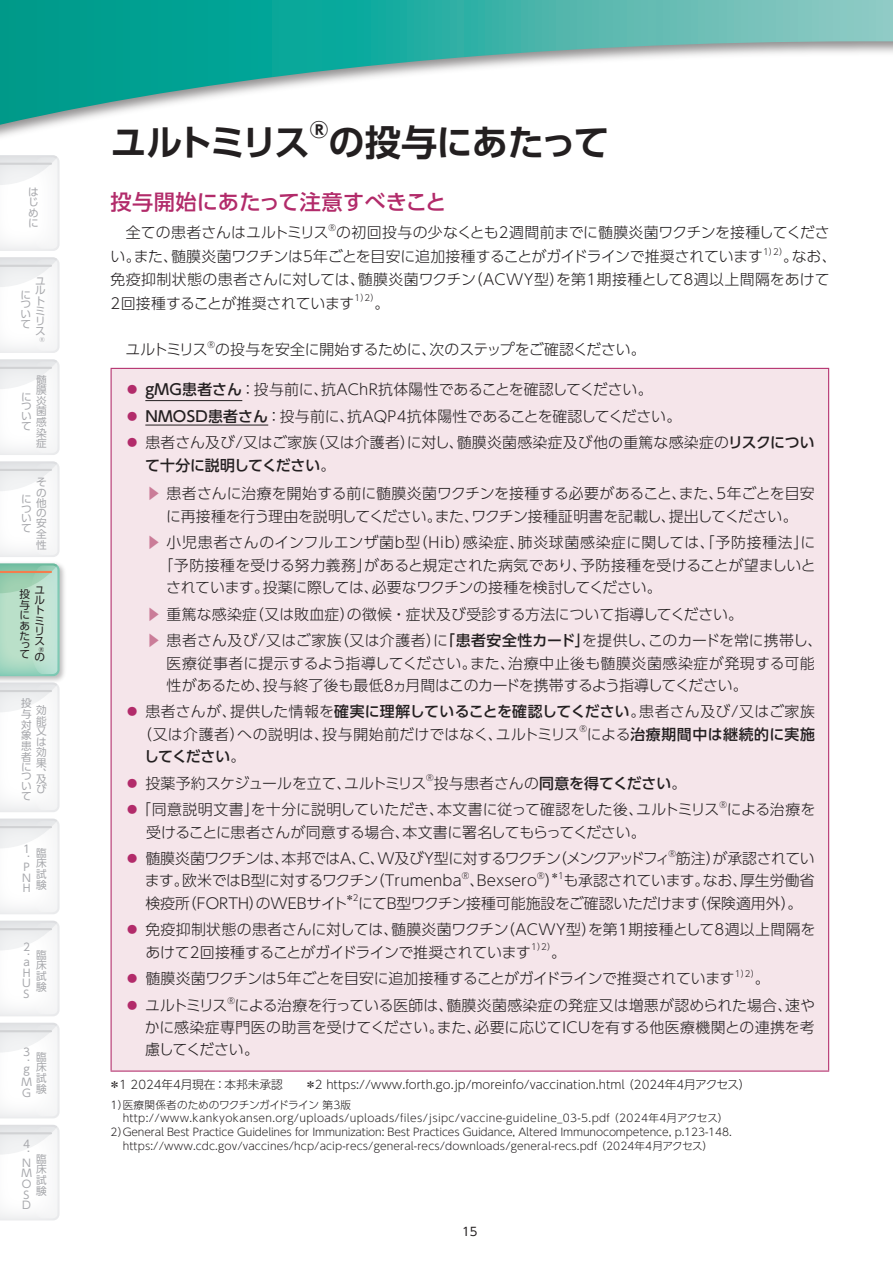
<style>
.page{position:relative;width:893px;height:1263px;background:#fff}
.page>*{position:absolute;margin:0;border:0;box-sizing:border-box;transform-origin:0 0}
.t1{font:700 36.15px "UD Shin Go Pro De";letter-spacing:-.02em;color:#231f20}
.t2{font:700 36.15px "UD Shin Go Pro De";letter-spacing:-.055em;color:#231f20}
.t3{font:500 21.3px "UD Shin Go Pro";letter-spacing:.005em;color:#b22b6a}
.t4{font:700 21px "UD Shin Go Pro De";color:#231f20}
.t5{font:300 14.85px/26.5px "UD Shin Go Pro";color:#231f20}
.t6{font:300 14.85px/26.5px "UD Shin Go Pro";letter-spacing:.02em;color:#231f20}
.t7{font:300 14.85px/26.5px "UD Shin Go Pro";letter-spacing:-.03em;color:#231f20}
.t8{font:300 14.85px/22.4px "UD Shin Go Pro";letter-spacing:.025em;color:#231f20}
.t9{font:500 14.85px "UD Shin Go Pro";letter-spacing:.045em;color:#231f20}
.t10{font:300 11.7px "UD Shin Go Pro";color:#231f20}
.t11{font:11.7px "UD Shin Go Pro";color:#231f20}
.t12{font:300 10.65px "UD Shin Go Pro";letter-spacing:-.015em;color:#231f20}
.t13{font:300 10.65px "UD Shin Go Pro";letter-spacing:.03em;color:#231f20}
.t14{font:300 10.65px "UD Shin Go Pro";letter-spacing:.01em;color:#231f20}
.t15{font:10.65px/10.6px "UD Shin Go Pro";color:#a8a9ad;text-align:justify}
.t16{font:10.65px/10.2px "UD Shin Go Pro";color:#231f20}
.t17{font:300 8.7px "UD Shin Go Pro";color:#231f20}
.t18{font:6.15px "UD Shin Go Pro";color:#a8a9ad}
.t19{font:6.15px "UD Shin Go Pro";color:#231f20}
.s1{color:#b22b6a}
.s2{font-weight:500}
.s3{color:#ca7c98}
.s4{font-weight:300}
</style>
<div class="page">
<svg style="left:0;top:0;width:893px;height:128px"></svg>
<div style="left:111px;top:368px;width:718px;height:703px;background:#f5e5ea"></div>
<hr style="left:111px;top:368px;width:718px;height:1px;background:#b22b6a">
<hr style="left:111px;top:369px;width:1px;height:701px;background:#b22b6a">
<hr style="left:828px;top:369px;width:1px;height:701px;background:#b22b6a">
<hr style="left:111px;top:1070px;width:718px;height:1px;background:#b22b6a">
<hr style="left:145px;top:400px;width:97px;height:1px;background:#231f20">
<hr style="left:145px;top:425px;width:123px;height:1px;background:#231f20">
<svg style="left:0;top:155px;width:60px;height:96px"></svg>
<hr style="left:0;top:163px;width:51px;height:2px;background:#d1d2d4">
<svg style="left:0;top:257px;width:60px;height:96px"></svg>
<hr style="left:0;top:265px;width:51px;height:2px;background:#d1d2d4">
<svg style="left:0;top:819px;width:60px;height:95px"></svg>
<hr style="left:0;top:826px;width:51px;height:2px;background:#d1d2d4">
<svg style="left:0;top:921px;width:60px;height:95px"></svg>
<hr style="left:0;top:928px;width:51px;height:2px;background:#d1d2d4">
<svg style="left:0;top:1023px;width:60px;height:95px"></svg>
<hr style="left:0;top:1030px;width:51px;height:2px;background:#d1d2d4">
<svg style="left:0;top:1125px;width:60px;height:95px"></svg>
<hr style="left:0;top:1132px;width:51px;height:2px;background:#d1d2d4">
<svg style="left:0;top:685px;width:60px;height:127px"></svg>
<hr style="left:0;top:690px;width:51px;height:2px;background:#d1d2d4">
<svg style="left:0;top:359px;width:60px;height:96px"></svg>
<hr style="left:0;top:367px;width:51px;height:2px;background:#d1d2d4">
<img style="left:0;top:565px;width:65px;height:120px">
<svg style="left:0;top:563px;width:60px;height:113px;background:#b0dbc6"></svg>
<hr style="left:0;top:571px;width:51px;height:2px;background:#f47d4d">
<svg style="left:0;top:461px;width:60px;height:96px"></svg>
<hr style="left:0;top:469px;width:51px;height:2px;background:#d1d2d4">
<p class="t15" style="left:28px;top:187px;width:11px;line-height:10.2px">はじめに</p>
<p class="t15" style="left:35px;top:275px;width:12px;line-height:10.2px;text-align:left">ユルトミリス</p>
<p class="t18" style="left:40px;top:335px;width:7px">®</p>
<p class="t15" style="left:20px;top:290px;width:11px;line-height:9.6px">について</p>
<p class="t15" style="left:36px;top:374px;width:12px">髄膜炎菌感染症</p>
<p class="t15" style="left:21px;top:392px;width:11px;line-height:9.6px">について</p>
<p class="t15" style="left:36px;top:477px;width:12px">その他の安全性</p>
<p class="t15" style="left:21px;top:494px;width:11px;line-height:9.6px">について</p>
<p class="t16" style="left:34px;top:585px;width:12px">ユルトミリス</p>
<p class="t19" style="left:39px;top:644px;width:7px">®</p>
<p class="t16" style="left:34px;top:652px;width:11px">の</p>
<p class="t16" style="left:19px;top:589px;width:12px;text-align:justify">投与にあた</p>
<p class="t16" style="left:19px;top:640px;width:11px;line-height:8.9px">って</p>
<p class="t15" style="left:21px;top:698px;width:12px">投与対象患者について</p>
<p class="t15" style="left:36px;top:704px;width:12px">効能又は効果、</p>
<p class="t15" style="left:36px;top:773px;width:12px">及び</p>
<p class="t15" style="left:36px;top:847px;width:12px;text-indent:-13px">1. 臨床試験</p>
<p class="t15" style="left:22px;top:861px;width:10px">P N H</p>
<p class="t15" style="left:23px;top:943px;width:8px;line-height:12.6px">2. a</p>
<p class="t15" style="left:22px;top:967px;width:9px">H U S</p>
<p class="t15" style="left:36px;top:949px;width:12px">臨床試験</p>
<p class="t15" style="left:36px;top:1051px;width:12px;text-indent:-13px">3. 臨床試験</p>
<p class="t15" style="left:21px;top:1062px;width:12px;line-height:13.4px">g<br>M</p>
<p class="t15" style="left:22px;top:1087px;width:10px">G</p>
<p class="t15" style="left:22px;top:1138px;width:10px;line-height:16.2px">4.<br>N</p>
<p class="t15" style="left:21px;top:1167px;width:12px;text-align:left">M<br>O<br>S<br>D</p>
<p class="t15" style="left:36px;top:1153px;width:12px">臨床試験</p>
<h1 class="t2" style="left:110px;top:113px;width:201px">ユルトミリス</h1>
<h3 class="t4" style="left:310px;top:113px;width:20px">®</h3>
<h1 class="t1" style="left:329px;top:113px;width:282px">の投与にあたって</h1>
<h2 class="t3" style="left:111px;top:185px;width:337px">投与開始にあたって注意すべきこと</h2>
<p class="t5" style="left:111px;top:219px;width:220px">　全ての患者さんはユルトミリス</p>
<p class="t17" style="left:328px;top:221px;width:9px">®</p>
<p class="t5" style="left:111px;top:221px;width:721px;line-height:23.4px;text-indent:226px">の初回投与の少なくとも2週間前までに髄膜炎菌ワクチンを接種してください。また、髄膜炎菌ワクチンは5年ごとを目安に追加接種することがガイドラインで推奨されています</p>
<p class="t17" style="left:763px;top:244px;width:26px">1）2）</p>
<p class="t5" style="left:111px;top:244px;width:728px;line-height:23.4px;text-indent:673px">。なお、免疫抑制状態の患者さんに対しては、髄膜炎菌ワクチン（ACWY型）を第1期接種として8週以上間隔をあけて<br>2回接種することが推奨されています</p>
<p class="t17" style="left:354px;top:291px;width:26px">1）2）</p>
<p class="t5" style="left:374px;top:289px;width:16px">。</p>
<p class="t5" style="left:111px;top:336px;width:99px">　ユルトミリス</p>
<p class="t17" style="left:207px;top:338px;width:9px">®</p>
<p class="t5" style="left:215px;top:336px;width:432px">の投与を安全に開始するために、次のステップをご確認ください。</p>
<p class="t6" style="left:125px;top:376px;width:691px"><span class="s1">◦</span> <span class="s2">gMG患者さん</span>：投与前に、抗AChR抗体陽性であることを確認してください。<br><span class="s1">◦</span> <span class="s2">NMOSD患者さん</span>：投与前に、抗AQP4抗体陽性であることを確認してください。<br><span class="s1">◦</span> 患者さん及び/又はご家族（又は介護者）に対し、髄膜炎菌感染症及び他の重篤な感染症の<span class="s2">リスクについ</span></p>
<p class="t5" style="left:145px;top:450px;width:671px;line-height:28.7px"><span class="s2">て十分に説明してください</span>。<br><span class="s3">▶</span> 患者さんに治療を開始する前に髄膜炎菌ワクチンを接種する必要があること、また、5年ごとを目安</p>
<p class="t5" style="left:146px;top:502px;width:671px;text-align:center">に再接種を行う理由を説明してください。また、ワクチン接種証明書を記載し、提出してください。<br><span class="s3">▶</span> 小児患者さんのインフルエンザ菌b型（Hib）感染症、肺炎球菌感染症に関しては、「予防接種法」に</p>
<p class="t5" style="left:166px;top:553px;width:651px;line-height:22.4px;text-indent:-8px">「予防接種を受ける努力義務」があると規定された病気であり、予防接種を受けることが望ましいとされています。投薬に際しては、必要なワクチンの接種を検討してください。</p>
<p class="t5" style="left:146px;top:600px;width:678px"><span class="s3">▶</span> 重篤な感染症（又は敗血症）の徴候・症状及び受診する方法について指導してください。<br><span class="s3">▶</span> 患者さん及び/又はご家族（又は介護者）に<span class="s2">「患者安全性カード」</span>を提供し、このカードを常に携帯し、</p>
<p class="t5" style="left:167px;top:651px;width:650px;line-height:22.4px">医療従事者に提示するよう指導してください。また、治療中止後も髄膜炎菌感染症が発現する可能性があるため、投与終了後も最低8ヵ月間はこのカードを携帯するよう指導してください。</p>
<p class="t8" style="left:137px;top:700px;width:679px;text-indent:-12px"><span class="s1">◦</span> 患者さんが、提供した情報を<span class="s2">確実に理解していることを確認してください</span>。患者さん及び/又はご家族（又は介護者）への説明は、投与開始前だけではなく、ユルトミリス</p>
<p class="t17" style="left:579px;top:722px;width:9px">®</p>
<p class="t9" style="left:587px;top:722px;width:230px"><span class="s4">による</span>治療期間中は継続的に実施</p>
<p class="t5" style="left:125px;top:743px;width:303px;text-indent:19px"><span class="s2">してください</span>。<br><span class="s1">◦</span> 投薬予約スケジュールを立て、ユルトミリス</p>
<p class="t17" style="left:426px;top:771px;width:9px">®</p>
<p class="t5" style="left:125px;top:769px;width:596px;text-indent:309px">投与患者さんの<span class="s2">同意を得てください</span>。<br><span class="s1">◦</span> 「同意説明文書」を十分に説明していただき、本文書に従って確認をした後、ユルトミリス</p>
<p class="t17" style="left:719px;top:797px;width:9px">®</p>
<p class="t5" style="left:727px;top:796px;width:90px">による治療を</p>
<p class="t7" style="left:125px;top:818px;width:691px;text-indent:21px">受けることに患者さんが同意する場合、本文書に署名してもらってください。<br><span class="s1">◦</span> 髄膜炎菌ワクチンは、本邦ではA、C、W及びY型に対するワクチン（メンクアッドフィ筋注）が承認されてい</p>
<p class="t17" style="left:668px;top:846px;width:9px">®</p>
<p class="t5" style="left:145px;top:867px;width:318px">ます。欧米ではB型に対するワクチン（Trumenba</p>
<p class="t17" style="left:462px;top:869px;width:9px">®</p>
<p class="t5" style="left:469px;top:867px;width:69px">、Bexsero</p>
<p class="t17" style="left:537px;top:869px;width:9px">®</p>
<p class="t5" style="left:545px;top:867px;width:271px">）も承認されています。なお、厚生労働省</p>
<p class="t17" style="left:550px;top:869px;width:15px">＊1</p>
<p class="t5" style="left:145px;top:889px;width:204px">検疫所（FORTH）のWEBサイト</p>
<p class="t17" style="left:345px;top:891px;width:15px">＊2</p>
<p class="t5" style="left:125px;top:889px;width:692px;text-indent:233px">にてB型ワクチン接種可能施設をご確認いただけます（保険適用外）。<span class="s1">◦</span> 免疫抑制状態の患者さんに対しては、髄膜炎菌ワクチン（ACWY型）を第1期接種として8週以上間隔を</p>
<p class="t5" style="left:145px;top:938px;width:387px">あけて2回接種することがガイドラインで推奨されています</p>
<p class="t17" style="left:531px;top:940px;width:26px">1）2）</p>
<p class="t5" style="left:125px;top:938px;width:611px;text-indent:426px">。<br><span class="s1">◦</span> 髄膜炎菌ワクチンは5年ごとを目安に追加接種することがガイドラインで推奨されています</p>
<p class="t17" style="left:735px;top:966px;width:26px">1）2）</p>
<p class="t5" style="left:755px;top:965px;width:16px">。</p>
<p class="t5" style="left:125px;top:991px;width:104px"><span class="s1">◦</span> ユルトミリス</p>
<p class="t17" style="left:227px;top:993px;width:9px">®</p>
<p class="t5" style="left:145px;top:993px;width:672px;line-height:22.4px;text-align:justify;text-indent:90px">による治療を行っている医師は、髄膜炎菌感染症の発症又は増悪が認められた場合、速やかに感染症専門医の助言を受けてください。また、必要に応じてICUを有する他医療機関との連携を考慮してください。</p>
<p class="t10" style="left:109px;top:1075px;width:643px">＊1 2024年4月現在：本邦未承認　　＊2 https://www.forth.go.jp/moreinfo/vaccination.html （2024年4月アクセス）</p>
<p class="t12" style="left:111px;top:1096px;width:242px">1）医療関係者のためのワクチンガイドライン 第3版</p>
<p class="t13" style="left:123px;top:1110px;width:607px">http://www.kankyokansen.org/uploads/uploads/files/jsipc/vaccine-guideline_03-5.pdf （2024年4月アクセス）</p>
<p class="t12" style="left:111px;top:1123px;width:623px">2）General Best Practice Guidelines for Immunization: Best Practices Guidance, Altered Immunocompetence, p.123-148.</p>
<p class="t14" style="left:123px;top:1137px;width:592px">https://www.cdc.gov/vaccines/hcp/acip-recs/general-recs/downloads/general-recs.pdf （2024年4月アクセス）</p>
<p class="t11" style="left:462px;top:1221px;width:17px">15</p>
</div>
